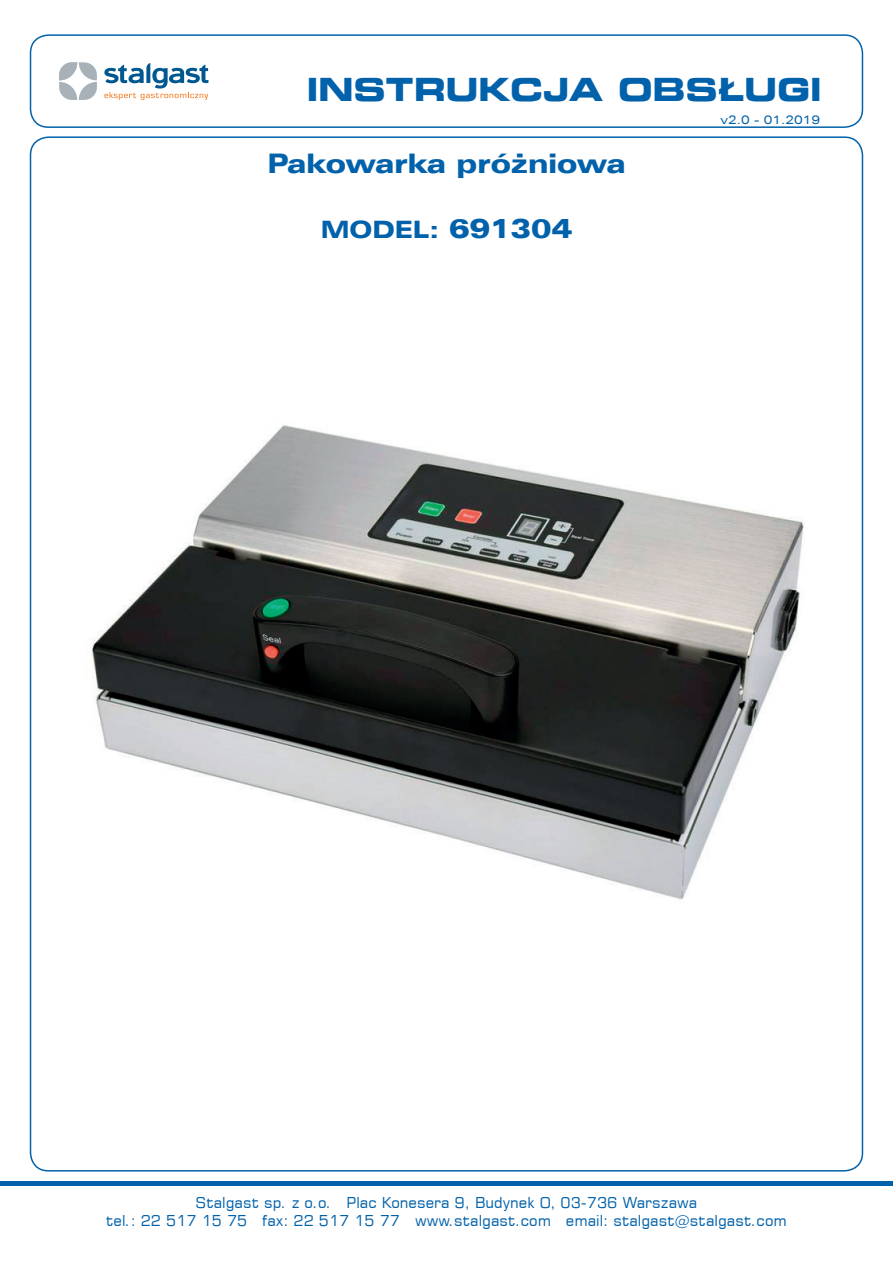
<style>
.page{position:relative;width:893px;height:1263px;background:#fff}
.page>*{position:absolute;margin:0;border:0;box-sizing:border-box;transform-origin:0 0}
.t1{font:700 31.5px "Square 721 Ex EU";letter-spacing:-.01em;color:#0161aa}
.t2{font:27px "Zurich Blk Ex EU";color:#0161aa}
.t3{font:24px "Zurich Blk Ex EU";color:#0161aa}
.t4{font:15px "Square 721 EU";color:#0161aa}
.t5{font:12px "Zurich Ex EU";color:#0161aa}
.s1{font-size:27px}
</style>
<div class="page">
<div style="left:30px;top:34px;width:833px;height:94px;border:2px solid #0161aa;border-radius:18px"></div>
<hr style="left:0;top:1181px;width:893px;height:4px;background:#0161aa">
<img style="left:91px;top:425px;width:713px;height:475px">
<svg style="left:59px;top:62px;width:150px;height:38px"></svg>
<p class="t1" style="left:307px;top:71px;width:517px">INSTRUKCJA OBSŁUGI</p>
<p class="t2" style="left:267px;top:147px;width:360px">Pakowarka próżniowa</p>
<p class="t3" style="left:321px;top:215px;width:253px">MODEL: <span class="s1">691304</span></p>
<p class="t5" style="left:720px;top:112px;width:101px">v2.0 - 01.2019</p>
<p class="t4" style="left:196px;top:1193px;width:503px">Stalgast sp. z o.o. Plac Konesera 9, Budynek O, 03-736 Warszawa</p>
<p class="t4" style="left:106px;top:1211px;width:682px">tel.: 22 517 15 75 fax: 22 517 15 77 www.stalgast.com email: stalgast@stalgast.com</p>
</div>
